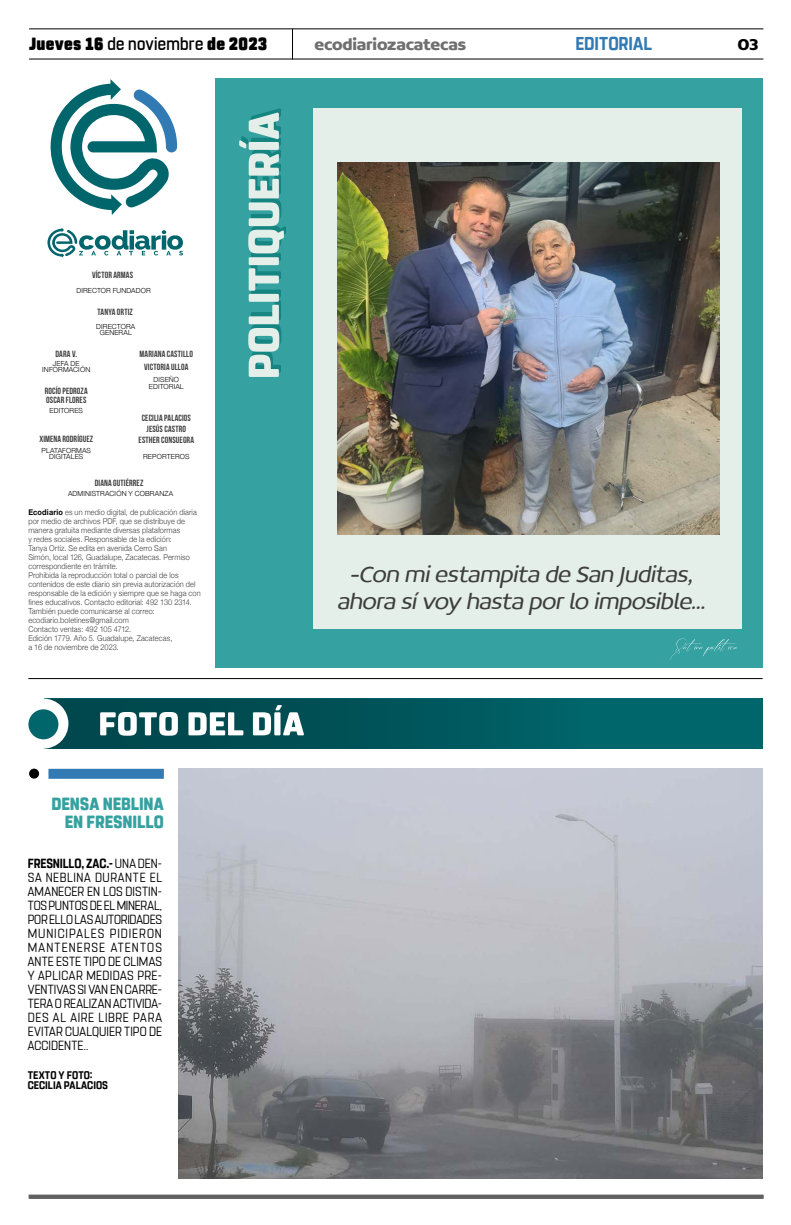
<style>
.page{position:relative;width:791px;height:1225px;background:#fff}
.page>*{position:absolute;margin:0;border:0;box-sizing:border-box;transform-origin:0 0}
.t1{font:italic 300 24px/27px "Concord";color:#3d3d3d;text-align:center}
.t2{font:700 18.6px "Rohn Rounded";color:#327ab3;scale:.91 1}
.t3{font:900 17.6px "Rohn Rounded";letter-spacing:.015em;color:#000;scale:.91 1}
.t4{font:800 17.6px/18px "Rohn Rounded";color:#36a1a1;text-align:right;scale:.91 1}
.t5{font:700 16.9px "Concord";letter-spacing:-.01em;color:#706f6f}
.t6{font:700 16.9px "Concord";color:#000}
.t7{font:13.2px/14px "Rohn Rounded";letter-spacing:.015em;color:#000;text-align:justify;scale:.89 1}
.t8{font:700 11px/10px "Rohn Rounded";letter-spacing:.01em;color:#000;scale:.91 1}
.t9{font:9px/11.2px "Bebas Neue";letter-spacing:.015em;color:#3d3d3d;text-align:center}
.t10{font:300 8px/9px "Helvetica Neue";letter-spacing:.015em;color:#3d3d3d;scale:.92 1}
.t11{font:300 7px/6px "Helvetica Neue";letter-spacing:.02em;color:#000;text-align:center}
.s1{font-weight:500}
.s2{font-weight:700;color:#000}
.s3{font-weight:700}
</style>
<div class="page">
<div style="left:44px;top:698px;width:719px;height:50px;background:#00666c"></div>
<hr style="left:29px;top:28px;width:734px;height:1px;background:#000">
<hr style="left:29px;top:59px;width:734px;height:1px;background:#000">
<hr style="left:292px;top:29px;width:1px;height:31px;background:#000">
<div style="left:215px;top:78px;width:548px;height:589px;background:#36a1a1"></div>
<div style="left:314px;top:108px;width:428px;height:520px;background:#e4efe9"></div>
<img style="left:338px;top:162px;width:382px;height:373px">
<hr style="left:28px;top:678px;width:735px;height:1px;background:#000">
<svg style="left:670px;top:638px;width:67px;height:22px"></svg>
<svg style="left:239px;top:108px;width:47px;height:269px"></svg>
<svg style="left:44px;top:698px;width:538px;height:51px"></svg>
<div style="left:18px;top:698px;width:50px;height:50px;background:#fff;border-radius:50%"></div>
<div style="left:28px;top:709px;width:30px;height:30px;background:#00666c;border-radius:50%"></div>
<svg style="left:47px;top:228px;width:136px;height:30px"></svg>
<svg style="left:50px;top:79px;width:127px;height:136px"></svg>
<img style="left:178px;top:768px;width:585px;height:410px">
<svg style="left:29px;top:1194px;width:735px;height:4px;background:#777"></svg>
<div style="left:48px;top:769px;width:116px;height:10px;background:#327ab3"></div>
<div style="left:29px;top:768px;width:10px;height:10px;background:#000;border-radius:50%"></div>
<h3 class="t3" style="left:29px;top:33px;width:263px">Jueves 16 <span class="s1">de noviembre</span> de 2023</h3>
<h3 class="t5" style="left:314px;top:34px;width:153px">ecodiariozacatecas</h3>
<h2 class="t2" style="left:575px;top:32px;width:86px">EDITORIAL</h2>
<h3 class="t6" style="left:737px;top:34px;width:23px">03</h3>
<p class="t9" style="left:92px;top:269px;width:43px">VÍCTOR ARMAS</p>
<p class="t9" style="left:98px;top:307px;width:37px">TANYA ORTIZ</p>
<p class="t11" style="left:77px;top:287px;width:76px">DIRECTOR FUNDADOR</p>
<p class="t9" style="left:55px;top:348px;width:23px">DARA V.</p>
<p class="t11" style="left:96px;top:323px;width:41px">DIRECTORA<br>GENERAL</p>
<p class="t9" style="left:140px;top:348px;width:55px">MARIANA CASTILLO</p>
<p class="t11" style="left:42px;top:360px;width:49px">JEFA DE<br>INFORMACIÓN</p>
<p class="t9" style="left:45px;top:386px;width:44px;line-height:9.6px;text-align:left">ROCÍO PEDROZA<br>OSCAR FLORES</p>
<p class="t9" style="left:39px;top:433px;width:55px">XIMENA RODRÍGUEZ</p>
<p class="t11" style="left:50px;top:407px;width:35px">EDITORES</p>
<p class="t11" style="left:42px;top:446px;width:51px;line-height:6.6px">PLATAFORMAS<br>DIGITALES</p>
<p class="t9" style="left:144px;top:361px;width:46px">VICTORIA ULLOA</p>
<p class="t11" style="left:149px;top:376px;width:36px;line-height:6.6px">DISEÑO<br>EDITORIAL</p>
<p class="t9" style="left:139px;top:412px;width:57px">CECILIA PALACIOS<br>JESÚS CASTRO<br>ESTHER CONSUEGRA</p>
<p class="t11" style="left:143px;top:453px;width:48px">REPORTEROS</p>
<p class="t9" style="left:95px;top:477px;width:50px">DIANA GUTIÉRREZ</p>
<p class="t11" style="left:68px;top:490px;width:107px">ADMINISTRACIÓN Y COBRANZA</p>
<p class="t10" style="left:28px;top:506px;width:189px"><span class="s2">Ecodiario</span> es un medio digital, de publicación diaria por medio de archivos PDF, que se distribuye de manera gratuita mediante diversas plataformas<br>y redes sociales. Responsable de la edición:<br>Tanya Ortíz. Se edita en avenida Cerro San<br>Simón, local 126, Guadalupe, Zacatecas. Permiso correspondiente en trámite.<br>Prohibida la reproducción total o parcial de los contenidos de este diario sin previa autorización del responsable de la edición y siempre que se haga con fines educativos. Contacto editorial: 492 130 2314.<br>También puede comunicarse al correo: ecodiario.boletines@gmail.com<br>Contacto ventas: 492 105 4712.<br>Edición 1779. Año 5. Guadalupe, Zacatecas,<br>a 16 de noviembre de 2023.</p>
<h3 class="t4" style="left:52px;top:795px;width:125px">DENSA NEBLINA<br>EN FRESNILLO</h3>
<p class="t7" style="left:28px;top:856px;width:152px"><span class="s3">FRESNILLO, ZAC.-</span> UNA DEN-SA NEBLINA DURANTE EL AMANECER EN LOS DISTIN-TOS PUNTOS DE EL MINERAL, POR ELLO LAS AUTORIDADES MUNICIPALES PIDIERON MANTENERSE ATENTOS ANTE ESTE TIPO DE CLIMAS Y APLICAR MEDIDAS PRE-VENTIVAS SI VAN EN CARRE-TERA O REALIZAN ACTIVIDA-DES AL AIRE LIBRE PARA EVITAR CUALQUIER TIPO DE ACCIDENTE..</p>
<h3 class="t8" style="left:28px;top:1070px;width:90px">TEXTO Y FOTO:<br>CECILIA PALACIOS</h3>
<h1 class="t1" style="left:337px;top:560px;width:375px">-Con miestampita de San J uditas, ahora sívoy hasta porlo imposible...</h1>
</div>
